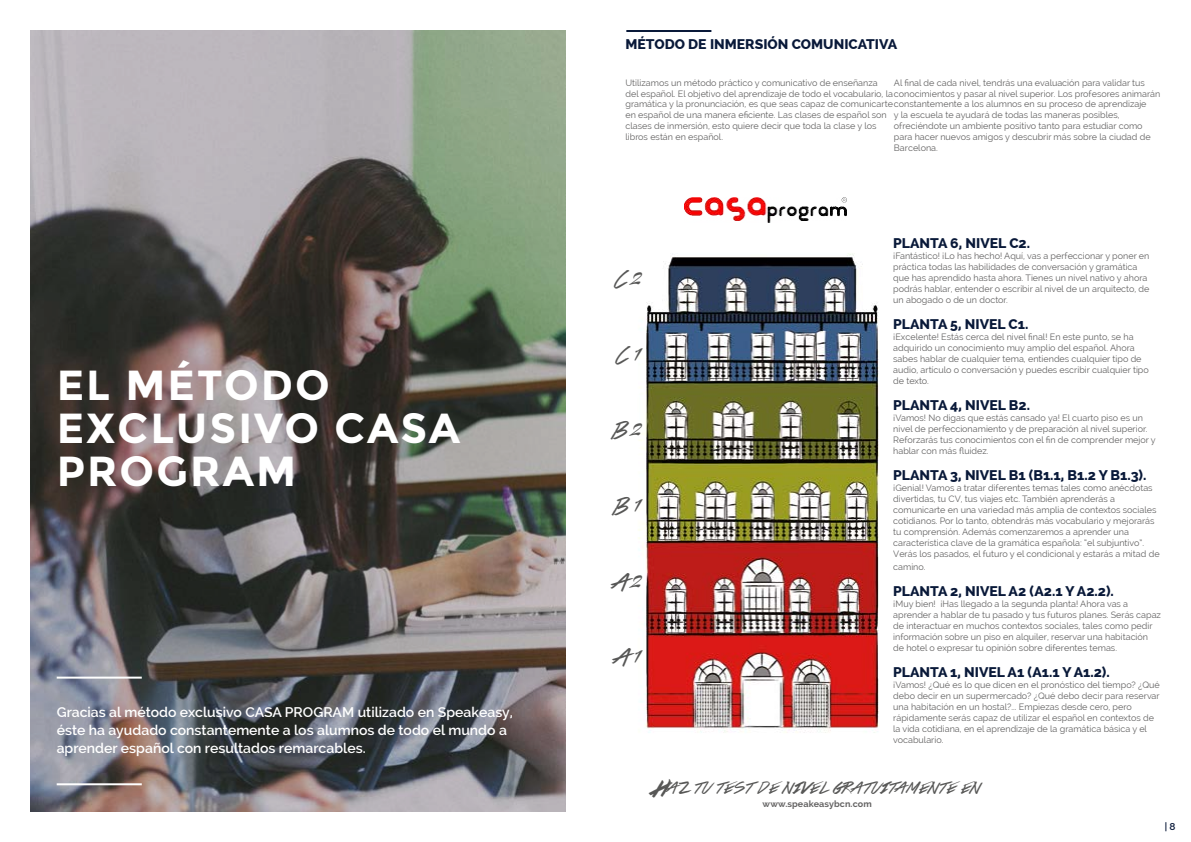
<style>
.page{position:relative;width:1191px;height:842px;background:#fff}
.page>*{position:absolute;margin:0;border:0;box-sizing:border-box;transform-origin:0 0}
.t1{font:700 42px/43px "Montserrat";letter-spacing:.05em;color:#fff}
.t2{font:18px "Colors Of Autumn";letter-spacing:.01em;color:#575756}
.t3{font:800 14px "Raleway";color:#091939}
.t4{font:600 14px/18px "Raleway";color:#fff}
.t5{font:600 10px "Raleway";color:#091939}
.t6{font:9px/11px "Raleway";color:#646363}
.t7{font:700 9px "Raleway";letter-spacing:.01em;color:#646363}
.s1{font-family:"Housegrind Personal Use Only";font-size:20px}
</style>
<div class="page">
<img style="left:638px;top:253px;width:241px;height:480px">
<img style="left:684px;top:197px;width:162px;height:26px">
<img style="left:30px;top:30px;width:535px;height:782px">
<hr style="left:57px;top:783px;width:85px;height:2px;background:#fff">
<hr style="left:57px;top:677px;width:85px;height:2px;background:#fff">
<hr style="left:626px;top:30px;width:85px;height:2px;background:#091939">
<h1 class="t1" style="left:57px;top:364px;width:405px">EL MÉTODO<br>EXCLUSIVO CASA<br>PROGRAM</h1>
<h3 class="t4" style="left:57px;top:703px;width:458px">Gracias al método exclusivo CASA PROGRAM utilizado en Speakeasy, éste ha ayudado constantemente a los alumnos de todo el mundo a aprender español con resultados remarcables.</h3>
<h3 class="t3" style="left:625px;top:37px;width:273px">MÉTODO DE INMERSIÓN COMUNICATIVA</h3>
<p class="t6" style="left:625px;top:77px;width:536px">Utilizamos un método práctico y comunicativo de enseñanza<br>del español. El objetivo del aprendizaje de todo el vocabulario, laconocimientos y pasar al nivel superior. Los profesores animarán gramática y la pronunciación, es que seas capaz de comunicarteconstantemente a los alumnos en su proceso de aprendizaje<br>en español de una manera eficiente. Las clases de español son<br>clases de inmersión, esto quiere decir que toda la clase y los<br>libros están en español.</p>
<p class="t6" style="left:894px;top:77px;width:252px">Al final de cada nivel, tendrás una evaluación para validar tus</p>
<p class="t6" style="left:894px;top:110px;width:258px">y la escuela te ayudará de todas las maneras posibles, ofreciéndote un ambiente positivo tanto para estudiar como para hacer nuevos amigos y descubrir más sobre la ciudad de Barcelona.</p>
<h3 class="t3" style="left:893px;top:235px;width:138px">PLANTA 6, NIVEL C2.</h3>
<p class="t6" style="left:893px;top:250px;width:258px">¡Fantástico! ¡Lo has hecho! Aquí, vas a perfeccionar y poner en práctica todas las habilidades de conversación y gramática que has aprendido hasta ahora. Tienes un nivel nativo y ahora podrás hablar, entender o escribir al nivel de un arquitecto, de un abogado o de un doctor.</p>
<h3 class="t3" style="left:893px;top:316px;width:137px">PLANTA 5, NIVEL C1.</h3>
<p class="t6" style="left:893px;top:331px;width:257px">¡Excelente! Estás cerca del nivel final! En este punto, se ha adquirido un conocimiento muy amplio del español. Ahora sabes hablar de cualquier tema, entiendes cualquier tipo de audio, artículo o conversación y puedes escribir cualquier tipo de texto.</p>
<h3 class="t3" style="left:893px;top:397px;width:138px">PLANTA 4, NIVEL B2.</h3>
<p class="t6" style="left:893px;top:412px;width:264px">¡Vamos! No digas que estás cansado ya! El cuarto piso es un nivel de perfeccionamiento y de preparación al nivel superior.<br>Reforzarás tus conocimientos con el fin de comprender mejor y hablar con más fluidez.</p>
<h3 class="t3" style="left:893px;top:467px;width:255px">PLANTA 3, NIVEL B1 (B1.1, B1.2 Y B1.3).</h3>
<p class="t6" style="left:893px;top:482px;width:268px">¡Genial! Vamos a tratar diferentes temas tales como anécdotas divertidas, tu CV, tus viajes etc. También aprenderás a comunicarte en una variedad más amplia de contextos sociales cotidianos. Por lo tanto, obtendrás más vocabulario y mejorarás tu comprensión. Además comenzaremos a aprender una característica clave de la gramática española: “el subjuntivo”.<br>Verás los pasados, el futuro y el condicional y estarás a mitad de</p>
<p class="t6" style="left:893px;top:561px;width:34px">camino.</p>
<h3 class="t3" style="left:893px;top:583px;width:222px">PLANTA 2, NIVEL A2 (A2.1 Y A2.2).</h3>
<p class="t6" style="left:893px;top:598px;width:269px">¡Muy bien! ¡Has llegado a la segunda planta! Ahora vas a aprender a hablar de tu pasado y tus futuros planes. Serás capaz de interactuar en muchos contextos sociales, tales como pedir información sobre un piso en alquiler, reservar una habitación de hotel o expresar tu opinión sobre diferentes temas.</p>
<h3 class="t3" style="left:893px;top:664px;width:218px">PLANTA 1, NIVEL A1 (A1.1 Y A1.2).</h3>
<p class="t6" style="left:893px;top:679px;width:268px">¡Vamos! ¿Qué es lo que dicen en el pronóstico del tiempo? ¿Qué debo decir en un supermercado? ¿Qué debo decir para reservar una habitación en un hostal?... Empiezas desde cero, pero rápidamente serás capaz de utilizar el español en contextos de la vida cotidiana, en el aprendizaje de la gramática básica y el vocabulario.</p>
<h2 class="t2" style="left:653px;top:779px;width:329px">Haz tu test de nivel gratuitamente en</h2>
<p class="t7" style="left:762px;top:799px;width:111px">www.speakeasybcn.com</p>
<h2 class="t2" style="left:615px;top:270px;width:28px">C <span class="s1">2</span></h2>
<h2 class="t2" style="left:616px;top:346px;width:27px">C <span class="s1">1</span></h2>
<h2 class="t2" style="left:612px;top:421px;width:32px">B <span class="s1">2</span></h2>
<h2 class="t2" style="left:613px;top:497px;width:30px">B <span class="s1">1</span></h2>
<h2 class="t2" style="left:613px;top:572px;width:31px">A <span class="s1">2</span></h2>
<h2 class="t2" style="left:614px;top:648px;width:30px">A <span class="s1">1</span></h2>
<p class="t5" style="left:1164px;top:820px;width:12px">| 8</p>
</div>
